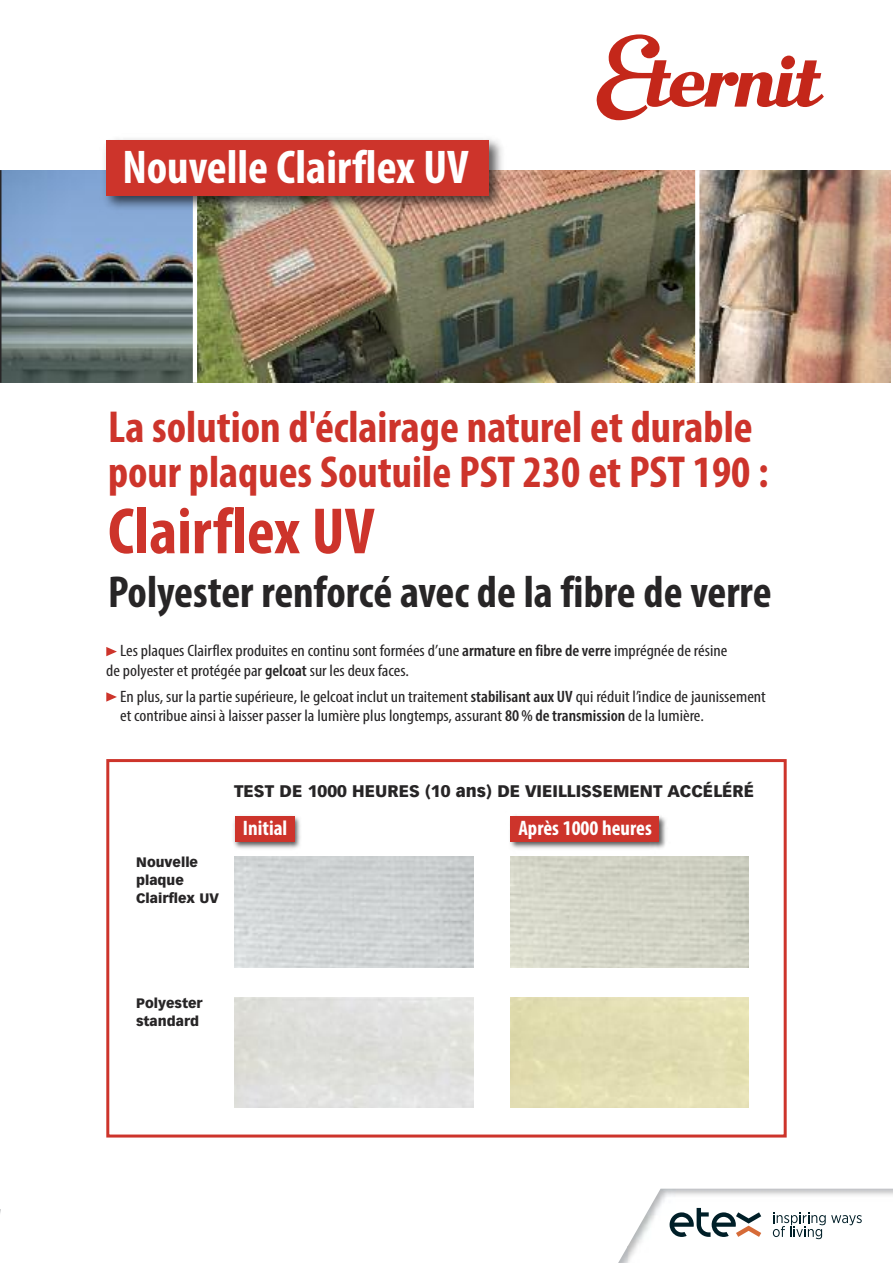
<style>
.page{position:relative;width:893px;height:1263px;background:#fff}
.page>*{position:absolute;margin:0;border:0;box-sizing:border-box;transform-origin:0 0}
.t1{font:700 condensed 66px "Myriad Pro";color:#cd342b}
.t2{font:700 condensed 47.55px "Myriad Pro";color:#fff}
.t3{font:700 condensed 45px/45px "Myriad Pro";color:#cd342b}
.t4{font:700 condensed 45px "Myriad Pro";color:#272526}
.t5{font:700 condensed 21px "Myriad Pro";color:#fff}
.t6{font:condensed 16.5px/19.5px "Myriad Pro";color:#272526;scale:1.1 1}
.t7{font:900 16.5px "Vectora LH";color:#272526}
.t8{font:900 13.5px/18px "Vectora LH";color:#272526}
.s1{font-weight:600}
</style>
<div class="page">
<div style="left:106px;top:759px;width:681px;height:378px;border:3px solid #cd342b"></div>
<img style="left:2px;top:170px;width:191px;height:213px">
<img style="left:197px;top:170px;width:498px;height:213px">
<img style="left:699px;top:170px;width:192px;height:213px">
<hr style="left:0;top:170px;width:2px;height:213px;background:#272526">
<svg style="left:695px;top:170px;width:4px;height:213px"></svg>
<svg style="left:106px;top:647px;width:11px;height:9px"></svg>
<svg style="left:106px;top:692px;width:11px;height:10px"></svg>
<img style="left:99px;top:138px;width:410px;height:78px">
<div style="left:106px;top:140px;width:383px;height:56px;background:#cd342b"></div>
<img style="left:233px;top:816px;width:68px;height:33px">
<div style="left:235px;top:816px;width:59px;height:26px;background:#cd342b"></div>
<img style="left:510px;top:815px;width:156px;height:34px">
<div style="left:510px;top:816px;width:149px;height:26px;background:#cd342b"></div>
<img style="left:619px;top:1248px;width:8px;height:14px">
<img style="left:627px;top:1189px;width:266px;height:73px">
<img style="left:697px;top:1208px;width:14px;height:29px">
<svg style="left:773px;top:1212px;width:89px;height:27px"></svg>
<img style="left:736px;top:1212px;width:25px;height:11px">
<img style="left:736px;top:1225px;width:25px;height:12px">
<img style="left:670px;top:1212px;width:24px;height:25px">
<img style="left:712px;top:1212px;width:24px;height:25px">
<svg style="left:596px;top:34px;width:228px;height:86px"></svg>
<div style="left:781px;top:56px;width:14px;height:13px;background:#c4271a;border-radius:50%"></div>
<h2 class="t2" style="left:122px;top:150px;width:348px">Nouvelle Clairflex UV</h2>
<h3 class="t3" style="left:108px;top:408px;width:662px">La solution d'éclairage naturel et durable pour plaques Soutuile PST 230 et PST 190 :</h3>
<h1 class="t1" style="left:108px;top:508px;width:268px">Clairflex UV</h1>
<h3 class="t4" style="left:108px;top:576px;width:665px">Polyester renforcé avec de la fibre de verre</h3>
<p class="t6" style="left:106px;top:642px;width:566px;text-indent:14px">Les plaques Clairflex produites en continu sont formées d’une <span class="s1">armature en fibre de verre</span> imprégnée de résine de polyester et protégée par <span class="s1">gelcoat</span> sur les deux faces.</p>
<p class="t6" style="left:120px;top:688px;width:588px">En plus, sur la partie supérieure, le gelcoat inclut un traitement <span class="s1">stabilisant aux UV</span> qui réduit l’indice de jaunissement et contribue ainsi à laisser passer la lumière plus longtemps, assurant <span class="s1">80% de transmission</span> de la lumière.</p>
<p class="t8" style="left:136px;top:854px;width:84px">Nouvelle plaque<br>Clairflex UV</p>
<p class="t7" style="left:234px;top:784px;width:522px">TEST DE 1000 HEURES (10 ans) DE VIEILLISSEMENT ACCÉLÉRÉ</p>
<p class="t5" style="left:243px;top:821px;width:46px">Initial</p>
<p class="t5" style="left:518px;top:821px;width:135px">Après 1000 heures</p>
<p class="t8" style="left:136px;top:994px;width:68px">Polyester standard</p>
</div>
